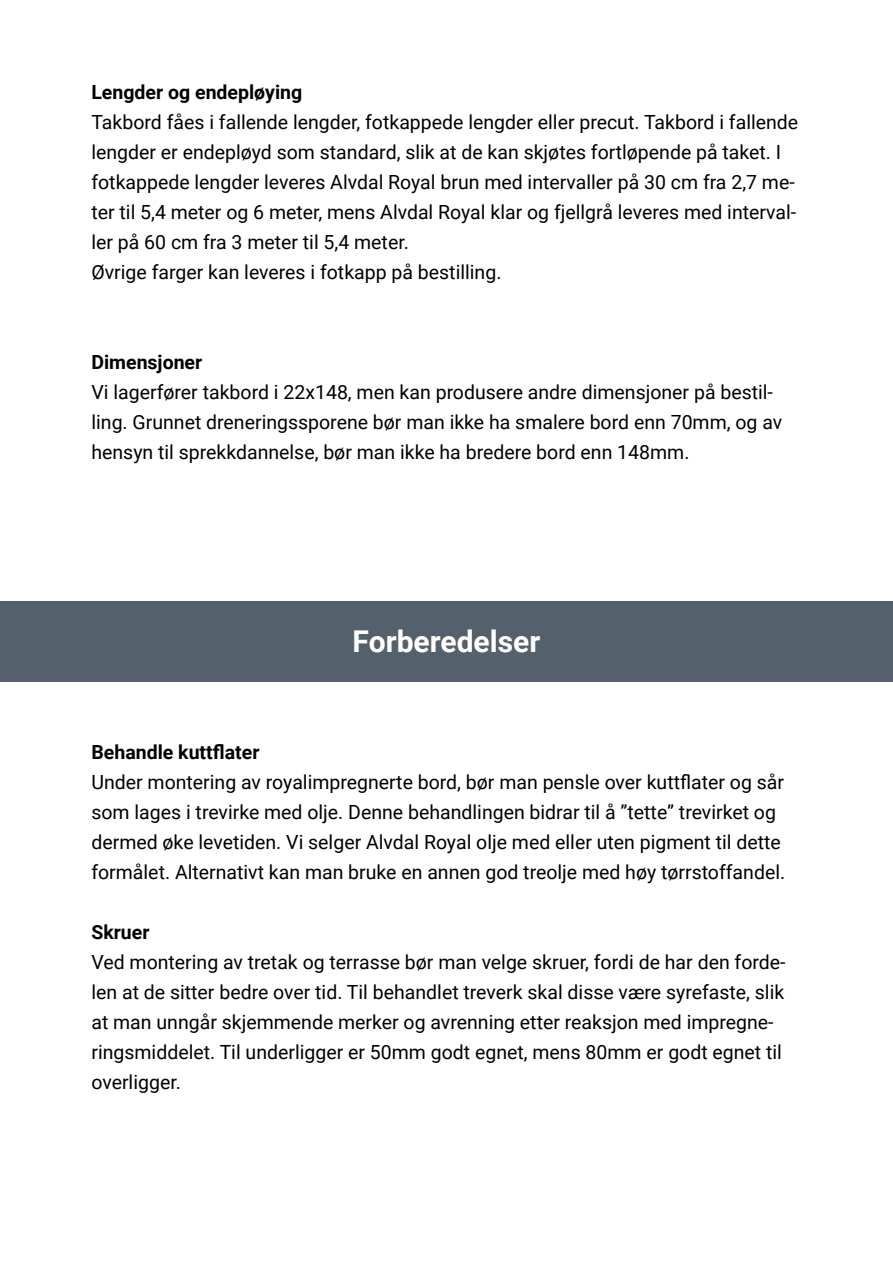
<style>
.page{position:relative;width:893px;height:1263px;background:#fff}
.page>*{position:absolute;margin:0;border:0;box-sizing:border-box;transform-origin:0 0}
.t1{font:700 30px "Roboto";color:#fff}
.t2{font:19.5px/30px "Roboto";color:#000}
.t3{font:700 19.5px "Roboto";color:#000}
</style>
<div class="page">
<div style="left:1px;top:601px;width:892px;height:80px;background:#54616c"></div>
<p class="t3" style="left:91px;top:78px;width:212px">Lengder og endepløying</p>
<p class="t2" style="left:91px;top:106px;width:708px">Takbord fåes i fallende lengder, fotkappede lengder eller precut. Takbord i fallende lengder er endepløyd som standard, slik at de kan skjøtes fortløpende på taket. I fotkappede lengder leveres Alvdal Royal brun med intervaller på 30 cm fra 2,7 me&shy;ter til 5,4 meter og 6 meter, mens Alvdal Royal klar og fjellgrå leveres med interval&shy;ler på 60 cm fra 3 meter til 5,4 meter.<br>Øvrige farger kan leveres i fotkapp på bestilling.</p>
<p class="t3" style="left:91px;top:348px;width:112px">Dimensjoner</p>
<p class="t2" style="left:91px;top:376px;width:692px">Vi lagerfører takbord i 22x148, men kan produsere andre dimensjoner på bestil&shy;ling. Grunnet dreneringssporene bør man ikke ha smalere bord enn 70mm, og av hensyn til sprekkdannelse, bør man ikke ha bredere bord enn 148mm.</p>
<h1 class="t1" style="left:353px;top:621px;width:189px">Forberedelser</h1>
<p class="t3" style="left:91px;top:738px;width:170px">Behandle kuttflater</p>
<p class="t2" style="left:91px;top:766px;width:695px">Under montering av royalimpregnerte bord, bør man pensle over kuttflater og sår som lages i trevirke med olje. Denne behandlingen bidrar til å ”tette” trevirket og dermed øke levetiden. Vi selger Alvdal Royal olje med eller uten pigment til dette formålet. Alternativt kan man bruke en annen god treolje med høy tørrstoffandel.</p>
<p class="t3" style="left:91px;top:918px;width:60px">Skruer</p>
<p class="t2" style="left:91px;top:946px;width:696px">Ved montering av tretak og terrasse bør man velge skruer, fordi de har den forde&shy;len at de sitter bedre over tid. Til behandlet treverk skal disse være syrefaste, slik at man unngår skjemmende merker og avrenning etter reaksjon med impregne&shy;ringsmiddelet. Til underligger er 50mm godt egnet, mens 80mm er godt egnet til overligger.</p>
</div>
